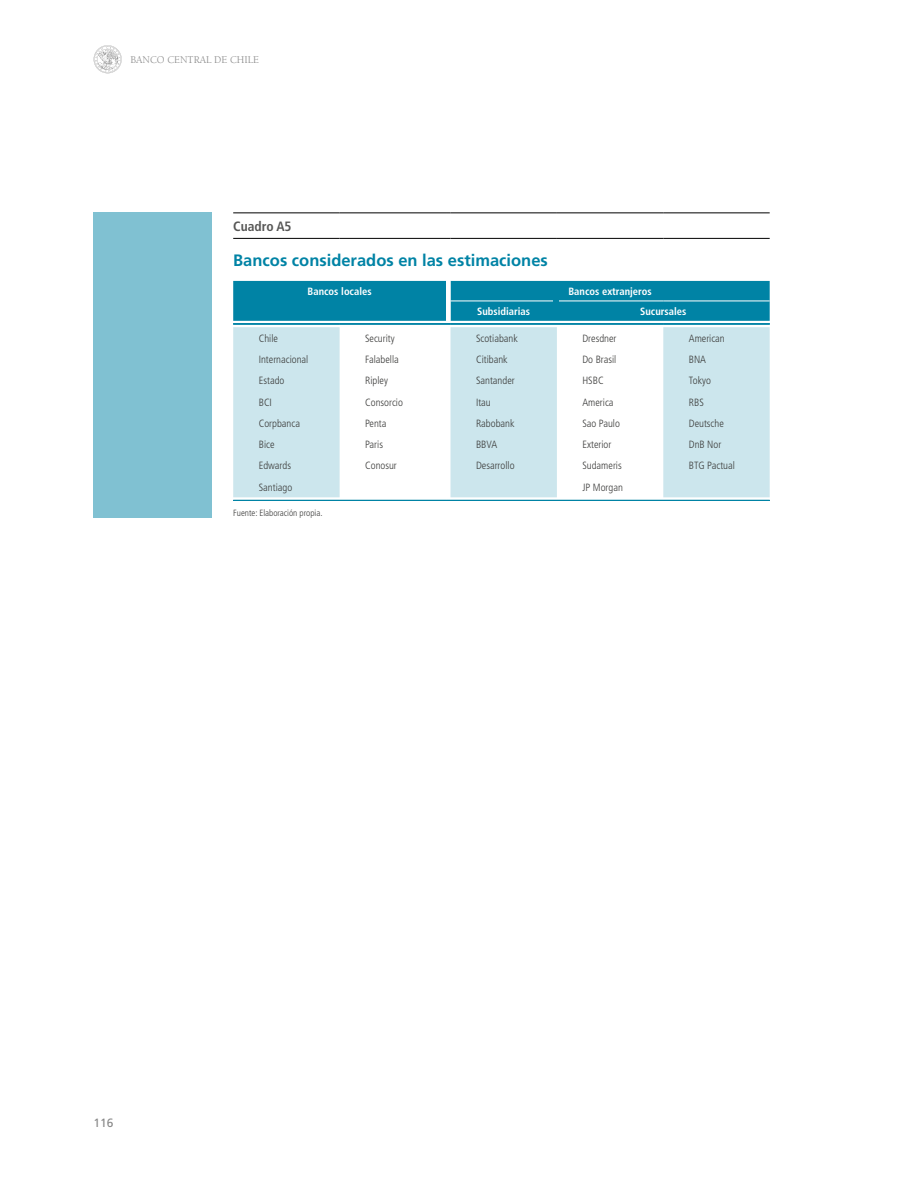
<style>
.page{position:relative;width:915px;height:1191px;background:#fff}
.page>*{position:absolute;margin:0;border:0;box-sizing:border-box;transform-origin:0 0}
.t1{font:700 16.5px "Frutiger LT Std";color:#0083a5}
.t2{font:700 condensed 13.5px "Frutiger LT Std";color:#575756}
.t3{font:12px "Frutiger LT Std";color:#878787}
.t4{font:300 condensed 10.5px "Frutiger LT Std";color:#3c3c3b}
.t5{font:700 condensed 10.5px "Frutiger LT Std";color:#fff}
.t6{font:10.5px "Berkeley LT";color:#878787}
.t7{font:300 condensed 9px "Frutiger LT Std";color:#3c3c3b}
</style>
<div class="page">
<svg style="left:94px;top:45px;width:28px;height:28px"></svg>
<div style="left:94px;top:213px;width:118px;height:305px;background:#80c1d2"></div>
<svg style="left:233px;top:327px;width:536px;height:170px;fill:#cce6ed"></svg>
<hr style="left:233px;top:213px;width:106px;height:1px;background:#000">
<hr style="left:339px;top:213px;width:107px;height:1px;background:#000">
<hr style="left:450px;top:213px;width:106px;height:1px;background:#000">
<hr style="left:556px;top:213px;width:107px;height:1px;background:#000">
<hr style="left:663px;top:213px;width:106px;height:1px;background:#000">
<hr style="left:233px;top:238px;width:106px;height:1px;background:#000">
<hr style="left:339px;top:238px;width:107px;height:1px;background:#000">
<hr style="left:450px;top:238px;width:106px;height:1px;background:#000">
<hr style="left:556px;top:238px;width:107px;height:1px;background:#000">
<hr style="left:663px;top:238px;width:106px;height:1px;background:#000">
<svg style="left:233px;top:281px;width:536px;height:43px;background:#128cab"></svg>
<hr style="left:450px;top:323px;width:106px;height:1px;background:#0083a5">
<hr style="left:556px;top:323px;width:107px;height:1px;background:#0083a5">
<hr style="left:663px;top:323px;width:106px;height:1px;background:#0083a5">
<hr style="left:233px;top:500px;width:106px;height:1px;background:#0083a5">
<hr style="left:339px;top:500px;width:107px;height:1px;background:#0083a5">
<hr style="left:450px;top:500px;width:106px;height:1px;background:#0083a5">
<hr style="left:556px;top:500px;width:107px;height:1px;background:#0083a5">
<hr style="left:663px;top:500px;width:106px;height:1px;background:#0083a5">
<div style="left:553px;top:297px;width:6px;height:8px;background:#0083a5"></div>
<p class="t6" style="left:130px;top:54px;width:130px">BANCO CENTRAL DE CHILE</p>
<p class="t2" style="left:233px;top:218px;width:60px">Cuadro A5</p>
<h1 class="t1" style="left:233px;top:250px;width:316px">Bancos considerados en las estimaciones</h1>
<p class="t5" style="left:307px;top:285px;width:65px">Bancos locales</p>
<p class="t5" style="left:568px;top:285px;width:85px">Bancos extranjeros</p>
<p class="t5" style="left:477px;top:305px;width:54px">Subsidiarias</p>
<p class="t5" style="left:640px;top:305px;width:47px">Sucursales</p>
<p class="t4" style="left:259px;top:332px;width:21px">Chile</p>
<p class="t4" style="left:365px;top:332px;width:31px">Security</p>
<p class="t4" style="left:476px;top:332px;width:43px">Scotiabank</p>
<p class="t4" style="left:582px;top:332px;width:36px">Dresdner</p>
<p class="t4" style="left:688px;top:332px;width:37px">American</p>
<p class="t4" style="left:259px;top:353px;width:51px">Internacional</p>
<p class="t4" style="left:365px;top:353px;width:35px">Falabella</p>
<p class="t4" style="left:476px;top:353px;width:33px">Citibank</p>
<p class="t4" style="left:582px;top:353px;width:35px">Do Brasil</p>
<p class="t4" style="left:688px;top:353px;width:19px">BNA</p>
<p class="t4" style="left:259px;top:375px;width:27px">Estado</p>
<p class="t4" style="left:365px;top:375px;width:24px">Ripley</p>
<p class="t4" style="left:476px;top:375px;width:40px">Santander</p>
<p class="t4" style="left:582px;top:375px;width:23px">HSBC</p>
<p class="t4" style="left:688px;top:375px;width:24px">Tokyo</p>
<p class="t4" style="left:259px;top:396px;width:15px">BCI</p>
<p class="t4" style="left:365px;top:396px;width:39px">Consorcio</p>
<p class="t4" style="left:476px;top:396px;width:16px">Itau</p>
<p class="t4" style="left:582px;top:396px;width:33px">America</p>
<p class="t4" style="left:688px;top:396px;width:16px">RBS</p>
<p class="t4" style="left:259px;top:417px;width:43px">Corpbanca</p>
<p class="t4" style="left:365px;top:417px;width:23px">Penta</p>
<p class="t4" style="left:476px;top:417px;width:40px">Rabobank</p>
<p class="t4" style="left:582px;top:417px;width:39px">Sao Paulo</p>
<p class="t4" style="left:688px;top:417px;width:37px">Deutsche</p>
<p class="t4" style="left:259px;top:438px;width:17px">Bice</p>
<p class="t4" style="left:365px;top:438px;width:19px">Paris</p>
<p class="t4" style="left:476px;top:438px;width:23px">BBVA</p>
<p class="t4" style="left:582px;top:438px;width:30px">Exterior</p>
<p class="t4" style="left:688px;top:438px;width:34px">DnB Nor</p>
<p class="t4" style="left:259px;top:460px;width:34px">Edwards</p>
<p class="t4" style="left:365px;top:460px;width:33px">Conosur</p>
<p class="t4" style="left:476px;top:460px;width:40px">Desarrollo</p>
<p class="t4" style="left:582px;top:460px;width:41px">Sudameris</p>
<p class="t4" style="left:688px;top:460px;width:48px">BTG Pactual</p>
<p class="t4" style="left:259px;top:481px;width:35px">Santiago</p>
<p class="t4" style="left:582px;top:481px;width:42px">JP Morgan</p>
<p class="t7" style="left:233px;top:508px;width:91px">Fuente: Elaboración propia.</p>
<p class="t3" style="left:94px;top:1116px;width:22px">116</p>
</div>
